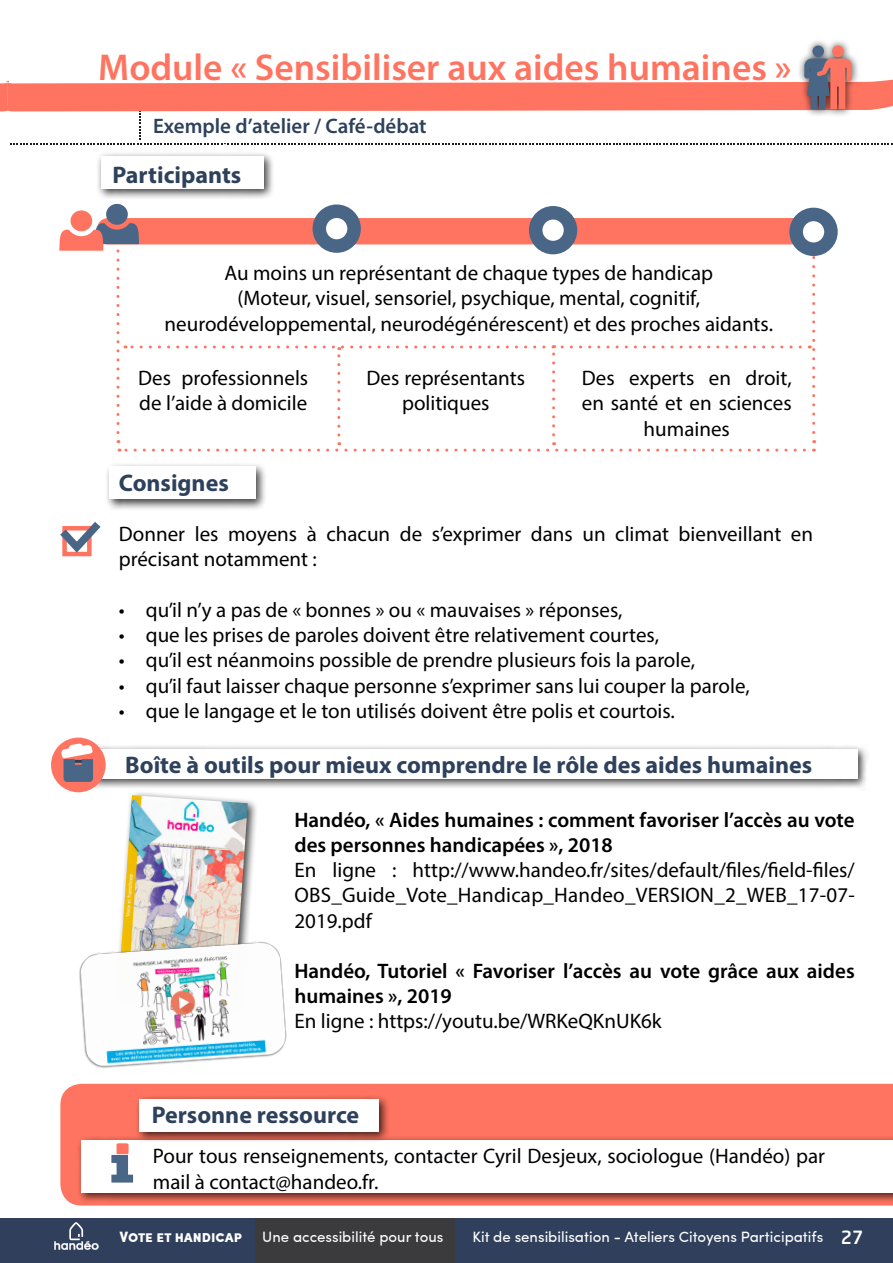
<style>
.page{position:relative;width:893px;height:1263px;background:#fff}
.page>*{position:absolute;margin:0;border:0;box-sizing:border-box;transform-origin:0 0}
.t1{font:600 37.5px "Myriad Pro";color:#ff7460}
.t2{font:700 24px "Myriad Pro";color:#2e415c}
.t3{font:21px/25.2px "Myriad Pro";color:#000;text-align:center}
.t4{font:600 21px/25.2px "Myriad Pro";color:#000}
.t5{font:600 21px "Myriad Pro";color:#2e415c}
.t6{font:15px "Sofia Pro";color:#fff}
.t7{font:900 15px "Sofia Pro";color:#fff}
.s1{font-family:"Neo Sans Std Medium TR";font-size:18px}
</style>
<div class="page">
<div style="left:0;top:1218px;width:893px;height:45px;background:#30405c"></div>
<div style="left:255px;top:1218px;width:200px;height:45px;background:#3b3b3e"></div>
<svg style="left:54px;top:1222px;width:45px;height:28px"></svg>
<div style="left:113px;top:790px;width:145px;height:224px;background:#000;opacity:.75"></div>
<img style="left:118px;top:795px;width:130px;height:145px">
<div style="left:60px;top:1084px;width:833px;height:121px;background:#ff7460"></div>
<div style="left:76px;top:1135px;width:817px;height:69px;background:#000;opacity:.75"></div>
<div style="left:82px;top:1140px;width:811px;height:53px;background:#fff"></div>
<div style="left:95px;top:151px;width:180px;height:49px;background:#000;opacity:.75"></div>
<svg style="left:101px;top:156px;width:163px;height:33px"></svg>
<div style="left:97px;top:218px;width:733px;height:26px;border:6px solid #ff7460;border-radius:8px"></div>
<svg style="left:319px;top:211px;width:35px;height:35px"></svg>
<div style="left:313px;top:204px;width:48px;height:49px;border:14px solid #4a6687;border-radius:50%"></div>
<svg style="left:536px;top:213px;width:34px;height:35px"></svg>
<div style="left:529px;top:206px;width:48px;height:48px;border:14px solid #4a6687;border-radius:50%"></div>
<div style="left:106px;top:204px;width:22px;height:21px;background:#4a6687;border-radius:50%"></div>
<div style="left:71px;top:210px;width:21px;height:21px;background:#ff7460;border-radius:50%"></div>
<svg style="left:60px;top:522px;width:41px;height:35px"></svg>
<div style="left:104px;top:461px;width:163px;height:50px;background:#000;opacity:.75"></div>
<svg style="left:109px;top:466px;width:147px;height:33px"></svg>
<div style="left:83px;top:744px;width:786px;height:46px;background:#000;opacity:.75"></div>
<div style="left:51px;top:738px;width:55px;height:54px;background:#ff7460;border-radius:50%"></div>
<svg style="left:59px;top:742px;width:799px;height:41px"></svg>
<svg style="left:59px;top:223px;width:756px;height:229px"></svg>
<svg style="left:111px;top:1144px;width:22px;height:38px"></svg>
<div style="left:117px;top:1143px;width:12px;height:11px;background:#ff7460;border:2px solid #ff7460"></div>
<div style="left:134px;top:1094px;width:256px;height:49px;background:#000;opacity:.75"></div>
<svg style="left:139px;top:1099px;width:240px;height:33px"></svg>
<div style="left:796px;top:38px;width:64px;height:79px;background:#000;opacity:.75"></div>
<div style="left:812px;top:45px;width:12px;height:12px;background:#4a6687;border-radius:50%"></div>
<div style="left:832px;top:45px;width:12px;height:12px;background:#ff7460;border-radius:50%"></div>
<svg style="left:0;top:59px;width:893px;height:85px"></svg>
<div style="left:796px;top:214px;width:35px;height:35px;background:#fff;border-radius:50%"></div>
<div style="left:789px;top:208px;width:49px;height:48px;border:14px solid #4a6687;border-radius:50%"></div>
<img style="left:79px;top:940px;width:208px;height:128px">
<h1 class="t1" style="left:98px;top:44px;width:695px">Module « Sensibiliser aux aides humaines »</h1>
<p class="t5" style="left:153px;top:112px;width:275px">Exemple d’atelier / Café-débat</p>
<p class="t2" style="left:112px;top:159px;width:130px">Participants</p>
<p class="t3" style="left:165px;top:260px;width:610px">Au moins un représentant de chaque types de handicap<br>(Moteur, visuel, sensoriel, psychique, mental, cognitif, neurodéveloppemental, neurodégénérescent) et des proches aidants.</p>
<p class="t3" style="left:582px;top:365px;width:211px">Des experts en droit, en santé et en sciences humaines</p>
<p class="t3" style="left:138px;top:365px;width:172px;text-align:left">Des professionnels de l’aide à domicile</p>
<p class="t3" style="left:366px;top:365px;width:160px">Des représentants politiques</p>
<p class="t2" style="left:119px;top:467px;width:111px">Consignes</p>
<p class="t3" style="left:119px;top:521px;width:696px;text-align:left">Donner les moyens à chacun de s’exprimer dans un climat bienveillant en précisant notamment :</p>
<p class="t3" style="left:119px;top:597px;width:505px">• qu’il n’y a pas de « bonnes » ou « mauvaises » réponses,</p>
<p class="t3" style="left:119px;top:622px;width:542px">• que les prises de paroles doivent être relativement courtes,</p>
<p class="t3" style="left:119px;top:647px;width:578px">• qu’il est néanmoins possible de prendre plusieurs fois la parole,</p>
<p class="t3" style="left:119px;top:672px;width:632px">• qu’il faut laisser chaque personne s’exprimer sans lui couper la parole,</p>
<p class="t3" style="left:119px;top:698px;width:558px">• que le langage et le ton utilisés doivent être polis et courtois.</p>
<p class="t2" style="left:125px;top:749px;width:688px">Boîte à outils pour mieux comprendre le rôle des aides humaines</p>
<p class="t4" style="left:294px;top:806px;width:562px">Handéo, « Aides humaines : comment favoriser l’accès au vote des personnes handicapées », 2018</p>
<p class="t3" style="left:294px;top:857px;width:562px;text-align:justify">En ligne : http://www.handeo.fr/sites/default/files/field-files/ OBS_Guide_Vote_Handicap_Handeo_VERSION_2_WEB_17-07- 2019.pdf</p>
<p class="t4" style="left:294px;top:958px;width:562px">Handéo, Tutoriel « Favoriser l’accès au vote grâce aux aides humaines », 2019</p>
<p class="t3" style="left:294px;top:1008px;width:369px">En ligne : https://youtu.be/WRKeQKnUK6k</p>
<p class="t2" style="left:152px;top:1099px;width:209px">Personne ressource</p>
<p class="t3" style="left:153px;top:1143px;width:674px;text-align:left">Pour tous renseignements, contacter Cyril Desjeux, sociologue (Handéo) par mail à contact@handeo.fr.</p>
<p class="t7" style="left:120px;top:1225px;width:124px">Vote et handicap</p>
<p class="t6" style="left:262px;top:1226px;width:183px">Une accessibilité pour tous</p>
<p class="t6" style="left:472px;top:1226px;width:393px">Kit de sensibilisation - Ateliers Citoyens Participatifs <span class="s1">27</span></p>
</div>
